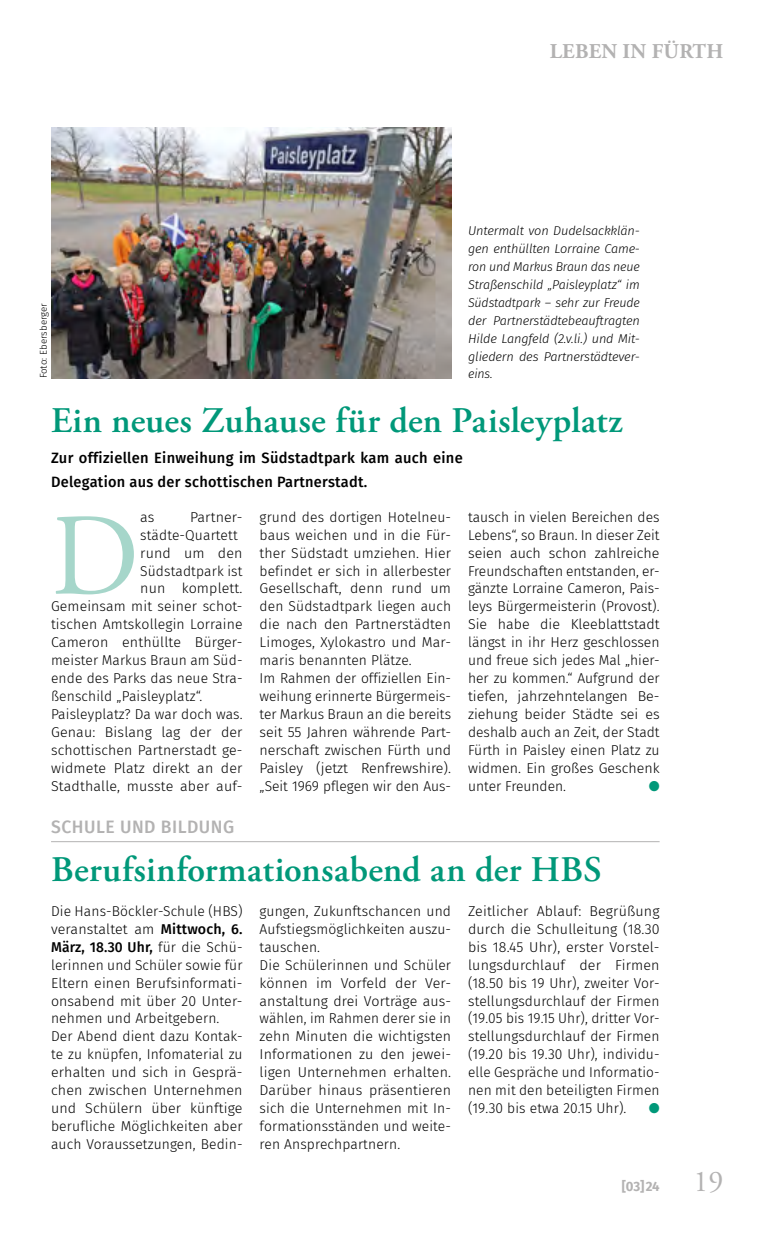
<style>
.page{position:relative;width:766px;height:1234px;background:#fff}
.page>*{position:absolute;margin:0;border:0;box-sizing:border-box;transform-origin:0 0}
.Fließtext_Fira_leich{font:116.25px "Adobe Garamond Pro";color:#a6d6ca}
.Headline_45pt_Adobe{font:600 36px "Adobe Garamond Pro";letter-spacing:.01em;color:#009879}
.t1{font:30px "Adobe Garamond Pro";color:#b3b2b2}
.Rubrikheadline_grau{font:700 21px "Adobe Garamond Pro";letter-spacing:.015em;color:#b3b2b2}
.t2{font:500 18px "Fira Sans";letter-spacing:.03em;color:#b3b2b2}
.Subhead_Fira_Einstie{font:500 15px/24px "Fira Sans";letter-spacing:.02em;color:#000}
.Fließtext_Fira_leich-2{font:300 14.25px/17.9px "Fira Sans";letter-spacing:.01em;color:#000;text-align:justify}
.Fließtext_Fira_leich-3{font:14.25px "Zapf Dingbats ITC";color:#009879}
.t3{font:700 13.5px "Fira Sans";color:#b3b2b2}
.t4{font:italic 300 12.75px/17.9px "Fira Sans";letter-spacing:-.01em;color:#000;text-align:justify}
.Fotohinweis{font:300 9.75px "Fira Sans";color:#000}
.s1{font-weight:500}
</style>
<div class="page">
<hr style="left:51px;top:841px;width:608px;height:1px;background:#b3b2b2">
<img style="left:51px;top:128px;width:400px;height:250px">
<p class="Fotohinweis" style="left:36px;top:378px;width:77px;rotate:-90deg">Foto: Ebersberger</p>
<p class="Rubrikheadline_grau" style="left:549px;top:39px;width:175px">LEBEN IN FÜRTH</p>
<p class="t4" style="left:468px;top:222px;width:173px">Untermalt von Dudelsackklän&shy;gen enthüllten Lorraine Came&shy;ron und Markus Braun das neue Straßenschild „Paisleyplatz“ im Südstadtpark – sehr zur Freude der Partnerstädtebeauftragten Hilde Langfeld (2.v.li.) und Mit&shy;gliedern des Partnerstädtever&shy;eins.</p>
<p class="Headline_45pt_Adobe" style="left:51px;top:400px;width:573px">Ein neues Zuhause für den Paisleyplatz</p>
<p class="Subhead_Fira_Einstie" style="left:51px;top:445px;width:413px">Zur offiziellen Einweihung im Südstadtpark kam auch eine<br>Delegation aus der schottischen Partnerstadt.</p>
<p class="Fließtext_Fira_leich" style="left:51px;top:486px;width:89px">D</p>
<p class="Fließtext_Fira_leich-2" style="left:140px;top:507px;width:16px">as</p>
<p class="Fließtext_Fira_leich-2" style="left:190px;top:507px;width:54px">Partner-</p>
<p class="Fließtext_Fira_leich-2" style="left:259px;top:507px;width:193px">grund des dortigen Hotelneu&shy;baus weichen und in die Für&shy;ther Südstadt umziehen. Hier befindet er sich in allerbester Gesellschaft, denn rund um den Südstadtpark liegen auch die nach den Partnerstädten Limoges, Xylokastro und Mar&shy;maris benannten Plätze.</p>
<p class="Fließtext_Fira_leich-2" style="left:259px;top:669px;width:193px">Im Rahmen der offiziellen Ein&shy;weihung erinnerte Bürgermeis&shy;ter Markus Braun an die bereits seit 55 Jahren währende Part&shy;nerschaft zwischen Fürth und Paisley (jetzt Renfrewshire). „Seit 1969 pflegen wir den Aus-</p>
<p class="Fließtext_Fira_leich-2" style="left:468px;top:507px;width:193px">tausch in vielen Bereichen des Lebens“, so Braun. In dieser Zeit seien auch schon zahlreiche Freundschaften entstanden, er&shy;gänzte Lorraine Cameron, Pais&shy;leys Bürgermeisterin (Provost).<br>Sie habe die Kleeblattstadt längst in ihr Herz geschlossen und freue sich jedes Mal „hier&shy;her zu kommen.“ Aufgrund der tiefen, jahrzehntelangen Be&shy;ziehung beider Städte sei es deshalb auch an Zeit, der Stadt Fürth in Paisley einen Platz zu widmen. Ein großes Geschenk unter Freunden.</p>
<p class="Fließtext_Fira_leich-2" style="left:140px;top:525px;width:99px">städte-Quartett</p>
<p class="Fließtext_Fira_leich-2" style="left:140px;top:543px;width:104px">rund um den</p>
<p class="Fließtext_Fira_leich-2" style="left:140px;top:561px;width:104px">Südstadtpark ist</p>
<p class="Fließtext_Fira_leich-2" style="left:140px;top:579px;width:104px">nun komplett.</p>
<p class="Fließtext_Fira_leich-2" style="left:51px;top:597px;width:193px">Gemeinsam mit seiner schot-</p>
<p class="Fließtext_Fira_leich-2" style="left:51px;top:615px;width:193px">tischen Amtskollegin Lorraine</p>
<p class="Fließtext_Fira_leich-2" style="left:51px;top:633px;width:193px">Cameron enthüllte Bürger-</p>
<p class="Fließtext_Fira_leich-2" style="left:51px;top:651px;width:193px">meister Markus Braun am Süd-</p>
<p class="Fließtext_Fira_leich-2" style="left:51px;top:669px;width:193px">ende des Parks das neue Stra-</p>
<p class="Fließtext_Fira_leich-2" style="left:51px;top:687px;width:153px">ßenschild „Paisleyplatz“.</p>
<p class="Fließtext_Fira_leich-2" style="left:51px;top:704px;width:193px">Paisleyplatz? Da war doch was.<br>Genau: Bislang lag der der schottischen Partnerstadt ge&shy;widmete Platz direkt an der Stadthalle, musste aber auf-</p>
<p class="Fließtext_Fira_leich-3" style="left:648px;top:778px;width:12px">●</p>
<p class="t2" style="left:51px;top:811px;width:185px">SCHULE UND BILDUNG</p>
<p class="Headline_45pt_Adobe" style="left:51px;top:848px;width:552px">Berufsinformationsabend an der HBS</p>
<p class="Fließtext_Fira_leich-2" style="left:51px;top:901px;width:193px">Die Hans-Böckler-Schule (HBS) veranstaltet am <span class="s1">Mittwoch, 6.<br>März, 18.30 Uhr,</span> für die Schü&shy;lerinnen und Schüler sowie für Eltern einen Berufsinformati&shy;onsabend mit über 20 Unter&shy;nehmen und Arbeitgebern.</p>
<p class="Fließtext_Fira_leich-2" style="left:51px;top:1027px;width:193px">Der Abend dient dazu Kontak&shy;te zu knüpfen, Infomaterial zu erhalten und sich in Gesprä&shy;chen zwischen Unternehmen und Schülern über künftige berufliche Möglichkeiten aber auch Voraussetzungen, Bedin-</p>
<p class="Fließtext_Fira_leich-2" style="left:468px;top:901px;width:193px">Zeitlicher Ablauf: Begrüßung durch die Schulleitung (18.30 bis 18.45 Uhr), erster Vorstel&shy;lungsdurchlauf der Firmen (18.50 bis 19 Uhr), zweiter Vor&shy;stellungsdurchlauf der Firmen (19.05 bis 19.15 Uhr), dritter Vor&shy;stellungsdurchlauf der Firmen (19.20 bis 19.30 Uhr), individu&shy;elle Gespräche und Informatio&shy;nen mit den beteiligten Firmen (19.30 bis etwa 20.15 Uhr).</p>
<p class="Fließtext_Fira_leich-2" style="left:259px;top:901px;width:193px">gungen, Zukunftschancen und Aufstiegsmöglichkeiten auszu&shy;tauschen.</p>
<p class="Fließtext_Fira_leich-2" style="left:259px;top:955px;width:193px">Die Schülerinnen und Schüler können im Vorfeld der Ver&shy;anstaltung drei Vorträge aus&shy;wählen, im Rahmen derer sie in zehn Minuten die wichtigsten Informationen zu den jewei&shy;ligen Unternehmen erhalten.<br>Darüber hinaus präsentieren sich die Unternehmen mit In&shy;formationsständen und weite&shy;ren Ansprechpartnern.</p>
<p class="Fließtext_Fira_leich-3" style="left:648px;top:1101px;width:12px">●</p>
<p class="t3" style="left:621px;top:1174px;width:39px">[03]24</p>
<h3 class="t1" style="left:693px;top:1163px;width:31px">19</h3>
</div>
